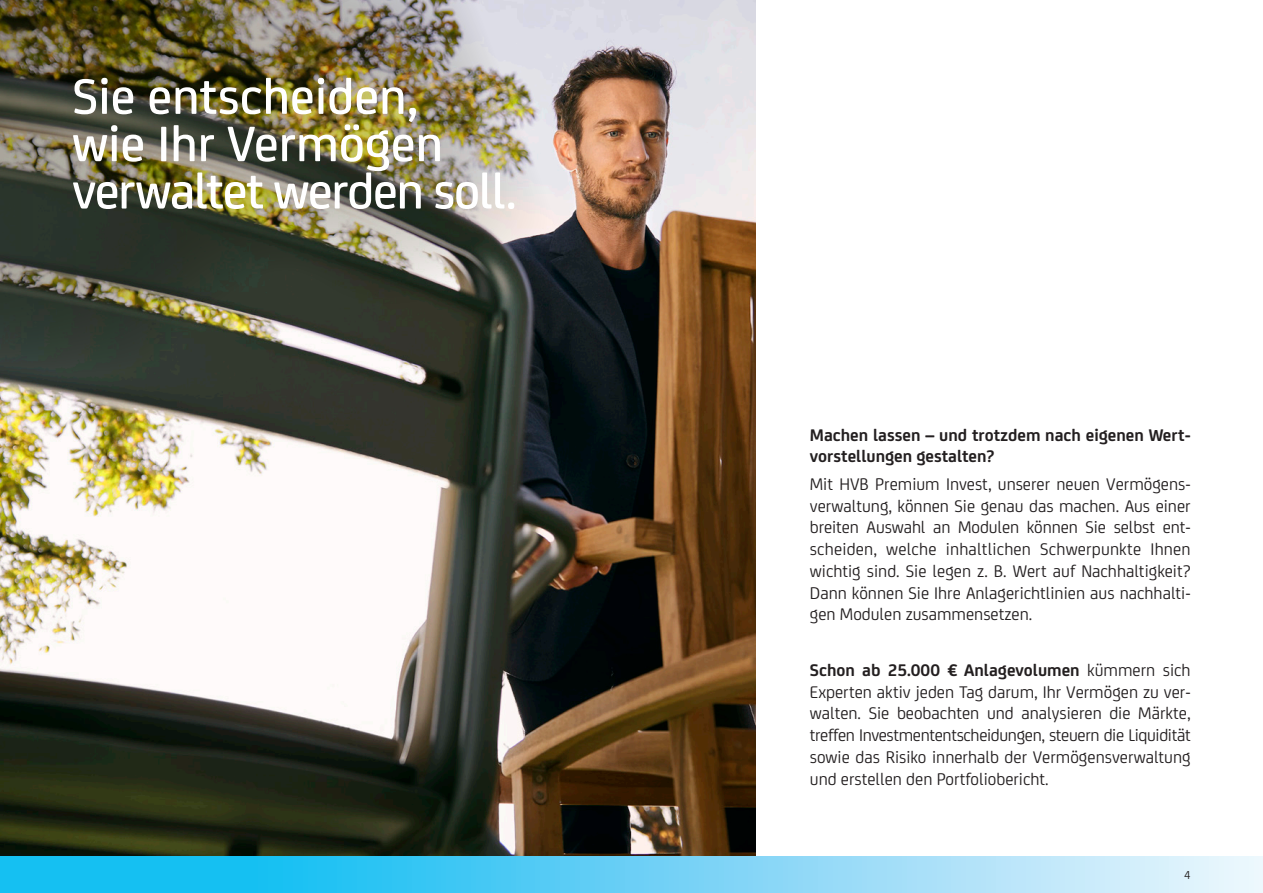
<style>
.page{position:relative;width:1263px;height:893px;background:#fff}
.page>*{position:absolute;margin:0;border:0;box-sizing:border-box;transform-origin:0 0}
.Produktzeile_DIGITAL{font:500 53.25px/47.4px "Uni Credit";color:#fff}
.Bodycopy_DIGITAL{font:18px/21.8px "Uni Credit";color:#231f20;text-align:justify}
.Bodycopy_DIGITAL-2{font:700 18px/21.8px "Uni Credit";color:#231f20}
.Bodycopy{font:12.3px "Uni Credit";color:#231f20}
.s1{font-weight:700}
</style>
<div class="page">
<img style="left:0;top:0;width:756px;height:857px">
<img style="left:0;top:0;width:562px;height:376px">
<svg style="left:0;top:857px;width:1263px;height:36px;background:#6dd3f6"></svg>
<p class="Produktzeile_DIGITAL" style="left:72px;top:69px;width:446px">Sie entscheiden,<br>wie Ihr Vermögen verwaltet werden soll.</p>
<p class="Bodycopy_DIGITAL-2" style="left:810px;top:422px;width:382px">Machen lassen – und trotzdem nach eigenen Wert&shy;vorstellungen gestalten?</p>
<p class="Bodycopy_DIGITAL" style="left:810px;top:472px;width:382px">Mit HVB Premium Invest, unserer neuen Vermögens&shy;verwaltung, können Sie genau das machen. Aus einer breiten Auswahl an Modulen können Sie selbst ent&shy;scheiden, welche inhaltlichen Schwerpunkte Ihnen wichtig sind. Sie legen z. B. Wert auf Nachhaltigkeit?<br>Dann können Sie Ihre Anlagerichtlinien aus nachhalti&shy;gen Modulen zusammensetzen.</p>
<p class="Bodycopy_DIGITAL" style="left:810px;top:658px;width:382px"><span class="s1">Schon ab 25.000 € Anlagevolumen</span> kümmern sich Experten aktiv jeden Tag darum, Ihr Vermögen zu ver&shy;walten. Sie beobachten und analysieren die Märkte, treffen Investmententscheidungen, steuern die Liquidität sowie das Risiko innerhalb der Vermögensverwaltung und erstellen den Portfoliobericht.</p>
<p class="Bodycopy" style="left:1184px;top:866px;width:8px">4</p>
</div>
